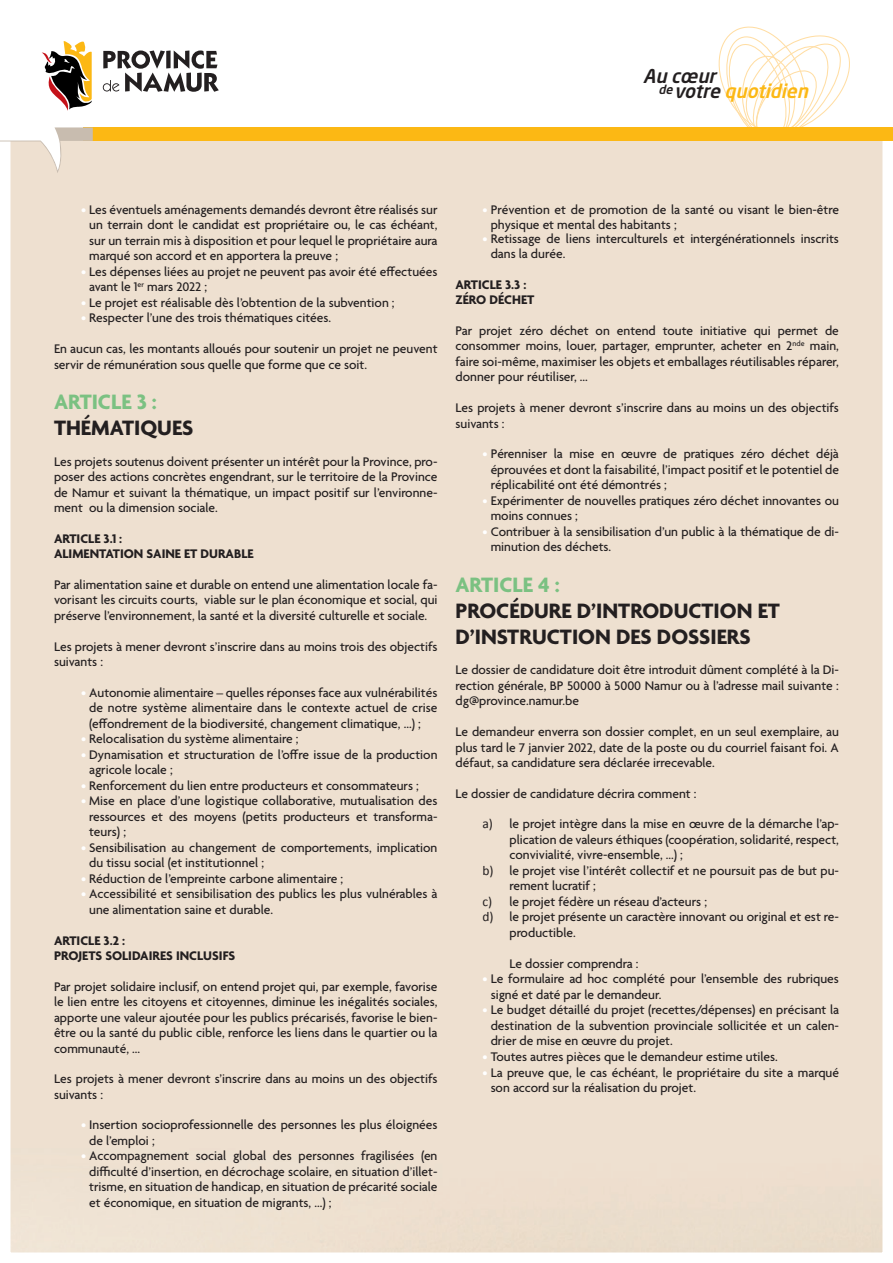
<style>
.page{position:relative;width:893px;height:1263px;background:#fff}
.page>*{position:absolute;margin:0;border:0;box-sizing:border-box;transform-origin:0 0}
.t1{font:700 22.5px/25.8px "Agenda";color:#231f20}
.t2{font:700 22.5px "Agenda";color:#7bc182}
.t3{font:italic 500 18.9px/15.3px "Neo Sans Std";color:#231f20}
.t4{font:500 13.5px/15.6px "Agenda";color:#231f20}
.t5{font:700 13.5px/15.6px "Agenda";color:#231f20}
.s1{color:#fcb814}
.s2{color:#fff}
.s3{font-family:"Calibri";font-weight:400}
</style>
<div class="page">
<div style="left:10px;top:172px;width:873px;height:1081px;background:#eee0d0"></div>
<svg style="left:93px;top:86px;width:790px;height:86px"></svg>
<svg style="left:712px;top:26px;width:146px;height:119px"></svg>
<div style="left:84px;top:127px;width:809px;height:14px;background:#fcb814"></div>
<svg style="left:0;top:127px;width:93px;height:46px"></svg>
<svg style="left:103px;top:50px;width:116px;height:42px"></svg>
<svg style="left:42px;top:41px;width:50px;height:70px"></svg>
<h2 class="t3" style="left:658px;top:68px;width:156px;text-indent:-15px">Au cœur<br><sup>de</sup> votre <span class="s1">quotidien</span></h2>
<p class="t4" style="left:89px;top:203px;width:350px;text-align:justify;text-indent:-8px"><span class="s2">•</span> Les éventuels aménagements demandés devront être réalisés sur un terrain dont le candidat est propriétaire ou, le cas échéant, sur un terrain mis à disposition et pour lequel le propriétaire aura marqué son accord et en apportera la preuve ;</p>
<p class="t4" style="left:89px;top:265px;width:350px;text-indent:-8px"><span class="s2">•</span> Les dépenses liées au projet ne peuvent pas avoir été effectuées avant le 1<sup>er</sup> mars 2022 ;</p>
<p class="t4" style="left:81px;top:296px;width:315px"><span class="s2">•</span> Le projet est réalisable dès l’obtention de la subvention ;</p>
<p class="t4" style="left:81px;top:311px;width:252px"><span class="s2">•</span> Respecter l’une des trois thématiques citées.</p>
<p class="t4" style="left:54px;top:342px;width:385px">En aucun cas, les montants alloués pour soutenir un projet ne peuvent servir de rémunération sous quelle que forme que ce soit.</p>
<h1 class="t2" style="left:54px;top:390px;width:104px">ARTICLE 3 :</h1>
<h1 class="t1" style="left:54px;top:417px;width:141px">THÉMATIQUES</h1>
<p class="t4" style="left:54px;top:455px;width:385px;text-align:justify">Les projets soutenus doivent présenter un intérêt pour la Province, pro&shy;poser des actions concrètes engendrant, sur le territoire de la Province de Namur et suivant la thématique, un impact positif sur l’environne&shy;ment ou la dimension sociale.</p>
<p class="t5" style="left:54px;top:532px;width:201px">ARTICLE 3.1 :<br>ALIMENTATION SAINE ET DURABLE</p>
<p class="t4" style="left:54px;top:578px;width:385px;text-align:justify">Par alimentation saine et durable on entend une alimentation locale fa&shy;vorisant les circuits courts, viable sur le plan économique et social, qui préserve l’environnement, la santé et la diversité culturelle et sociale.</p>
<p class="t4" style="left:54px;top:639px;width:385px">Les projets à mener devront s’inscrire dans au moins trois des objectifs suivants :</p>
<p class="t4" style="left:89px;top:685px;width:350px;text-align:justify;text-indent:-8px"><span class="s2">•</span> Autonomie alimentaire – quelles réponses face aux vulnérabilités de notre système alimentaire dans le contexte actuel de crise (effondrement de la biodiversité, changement climatique, …) ;</p>
<p class="t4" style="left:81px;top:732px;width:219px"><span class="s2">•</span> Relocalisation du système alimentaire ;</p>
<p class="t4" style="left:89px;top:747px;width:350px;text-indent:-8px"><span class="s2">•</span> Dynamisation et structuration de l’offre issue de la production agricole locale ;</p>
<p class="t4" style="left:81px;top:778px;width:339px"><span class="s2">•</span> Renforcement du lien entre producteurs et consommateurs ;</p>
<p class="t4" style="left:89px;top:794px;width:350px;text-align:justify;text-indent:-8px"><span class="s2">•</span> Mise en place d’une logistique collaborative, mutualisation des ressources et des moyens (petits producteurs et transforma&shy;teurs) ;</p>
<p class="t4" style="left:89px;top:840px;width:350px;text-indent:-8px"><span class="s2">•</span> Sensibilisation au changement de comportements, implication du tissu social (et institutionnel ;</p>
<p class="t4" style="left:81px;top:872px;width:264px"><span class="s2">•</span> Réduction de l’empreinte carbone alimentaire ;</p>
<p class="t4" style="left:89px;top:887px;width:350px;text-indent:-8px"><span class="s2">•</span> Accessibilité et sensibilisation des publics les plus vulnérables à une alimentation saine et durable.</p>
<p class="t5" style="left:54px;top:933px;width:183px">ARTICLE 3.2 :<br>PROJETS SOLIDAIRES INCLUSIFS</p>
<p class="t4" style="left:54px;top:979px;width:385px;text-align:justify">Par projet solidaire inclusif, on entend projet qui, par exemple, favorise le lien entre les citoyens et citoyennes, diminue les inégalités sociales, apporte une valeur ajoutée pour les publics précarisés, favorise le bien&shy;être ou la santé du public cible, renforce les liens dans le quartier ou la communauté, …</p>
<p class="t4" style="left:54px;top:1072px;width:385px">Les projets à mener devront s’inscrire dans au moins un des objectifs suivants :</p>
<p class="t4" style="left:89px;top:1118px;width:350px;text-indent:-8px"><span class="s2">•</span> Insertion socioprofessionnelle des personnes les plus éloignées de l’emploi ;</p>
<p class="t4" style="left:89px;top:1149px;width:350px;text-align:justify;text-indent:-8px"><span class="s2">•</span> Accompagnement social global des personnes fragilisées (en difficulté d’insertion, en décrochage scolaire, en situation d’illet&shy;trisme, en situation de handicap, en situation de précarité sociale et économique, en situation de migrants, …) ;</p>
<p class="t4" style="left:491px;top:202px;width:350px;text-indent:-8px"><span class="s2">•</span> Prévention et de promotion de la santé ou visant le bien-être physique et mental des habitants ;</p>
<p class="t4" style="left:491px;top:232px;width:350px;text-indent:-8px"><span class="s2">•</span> Retissage de liens interculturels et intergénérationnels inscrits dans la durée.</p>
<p class="t5" style="left:455px;top:278px;width:80px">ARTICLE 3.3 :<br>ZÉRO DÉCHET</p>
<p class="t4" style="left:455px;top:324px;width:385px;text-align:justify">Par projet zéro déchet on entend toute initiative qui permet de consommer moins, louer, partager, emprunter, acheter en 2<sup>nde</sup> main, faire soi-même, maximiser les objets et emballages réutilisables réparer, donner pour réutiliser, …</p>
<p class="t4" style="left:455px;top:401px;width:385px">Les projets à mener devront s’inscrire dans au moins un des objectifs suivants :</p>
<p class="t4" style="left:491px;top:447px;width:350px;text-align:justify;text-indent:-8px"><span class="s2">•</span> Pérenniser la mise en œuvre de pratiques zéro déchet déjà éprouvées et dont la faisabilité, l’impact positif et le potentiel de réplicabilité ont été démontrés ;</p>
<p class="t4" style="left:491px;top:493px;width:350px;text-indent:-8px"><span class="s2">•</span> Expérimenter de nouvelles pratiques zéro déchet innovantes ou moins connues ;</p>
<p class="t4" style="left:491px;top:524px;width:350px;text-indent:-8px"><span class="s2">•</span> Contribuer à la sensibilisation d’un public à la thématique de di&shy;minution des déchets.</p>
<h1 class="t2" style="left:455px;top:573px;width:106px">ARTICLE 4 :</h1>
<h1 class="t1" style="left:455px;top:599px;width:326px">PROCÉDURE D’INTRODUCTION ET<br>D’INSTRUCTION DES DOSSIERS</h1>
<p class="t4" style="left:455px;top:663px;width:385px;text-align:justify">Le dossier de candidature doit être introduit dûment complété à la Di&shy;rection générale, BP 50000 à 5000 Namur ou à l’adresse mail suivante : dg@province.namur.be</p>
<p class="t4" style="left:455px;top:725px;width:385px;text-align:justify">Le demandeur enverra son dossier complet, en un seul exemplaire, au plus tard le 7 janvier 2022, date de la poste ou du courriel faisant foi. A défaut, sa candidature sera déclarée irrecevable.</p>
<p class="t4" style="left:455px;top:786px;width:243px">Le dossier de candidature décrira comment :</p>
<p class="t4" style="left:482px;top:817px;width:358px"><span class="s3">a)</span> le projet intègre dans la mise en œuvre de la démarche l’ap-</p>
<p class="t4" style="left:509px;top:832px;width:331px">plication de valeurs éthiques (coopération, solidarité, respect,</p>
<p class="t4" style="left:509px;top:848px;width:175px">convivialité, vivre-ensemble, …) ;</p>
<p class="t4" style="left:482px;top:863px;width:358px"><span class="s3">b)</span> le projet vise l’intérêt collectif et ne poursuit pas de but pu-</p>
<p class="t4" style="left:509px;top:879px;width:88px">rement lucratif ;</p>
<p class="t4" style="left:482px;top:894px;width:226px"><span class="s3">c)</span> le projet fédère un réseau d’acteurs ;</p>
<p class="t4" style="left:482px;top:910px;width:358px"><span class="s3">d)</span> le projet présente un caractère innovant ou original et est re-</p>
<p class="t4" style="left:509px;top:925px;width:68px">productible.</p>
<p class="t4" style="left:509px;top:956px;width:131px">Le dossier comprendra :</p>
<p class="t4" style="left:491px;top:972px;width:350px;text-indent:-8px"><span class="s2">•</span> Le formulaire ad hoc complété pour l’ensemble des rubriques signé et daté par le demandeur.</p>
<p class="t4" style="left:491px;top:1003px;width:350px;text-align:justify;text-indent:-8px"><span class="s2">•</span> Le budget détaillé du projet (recettes/dépenses) en précisant la destination de la subvention provinciale sollicitée et un calen&shy;drier de mise en œuvre du projet.</p>
<p class="t4" style="left:482px;top:1050px;width:297px"><span class="s2">•</span> Toutes autres pièces que le demandeur estime utiles.</p>
<p class="t4" style="left:491px;top:1065px;width:350px;text-indent:-8px"><span class="s2">•</span> La preuve que, le cas échéant, le propriétaire du site a marqué son accord sur la réalisation du projet.</p>
</div>
